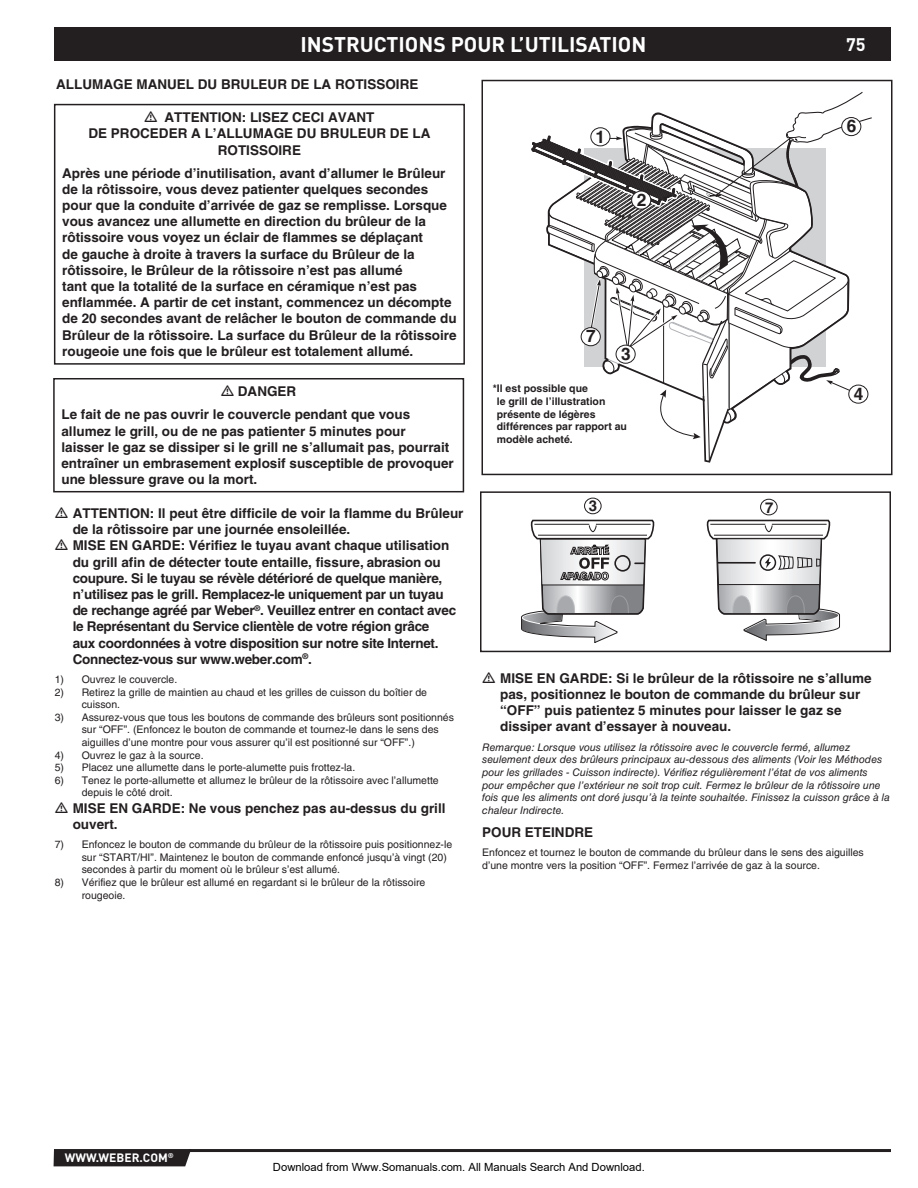
<style>
.page{position:relative;width:918px;height:1188px;background:#fff}
.page>*{position:absolute;margin:0;border:0;box-sizing:border-box;transform-origin:0 0}
.t1{font:21px "DI Nkerned";color:#fff}
.t2{font:18px "DI Nkerned";color:#fff}
.t3{font:700 17.4px "Helvetica";color:#231f20}
.t4{font:700 15px "Helvetica";color:#231f20}
.t5{font:700 13.5px/16.2px "Helvetica LT Std";color:#231f20}
.t6{font:700 13.5px/16.2px "Helvetica LT Std";letter-spacing:-.02em;color:#231f20}
.t7{font:12px "DI Nkerned";color:#fff}
.t8{font:11.25px "Arial";color:#000}
.t9{font:10.5px/12.6px "Helvetica LT Std";color:#231f20}
.t10{font:italic 10.5px/12.6px "Helvetica LT Std";color:#231f20}
.t11{font:700 10.5px/12.6px "Helvetica LT Std";color:#231f20}
</style>
<div class="page">
<div style="left:54px;top:27px;width:837px;height:33px;background:#231f20"></div>
<hr style="left:189px;top:1149px;width:702px;height:3px;background:#231f20">
<div style="left:54px;top:1149px;width:137px;height:17px;background:#231f20"></div>
<svg style="left:545px;top:60px;width:305px;height:20px"></svg>
<svg style="left:531px;top:92px;width:341px;height:371px"></svg>
<div style="left:482px;top:80px;width:410px;height:395px;border:2px solid #231f20"></div>
<div style="left:54px;top:104px;width:411px;height:261px;border:2px solid #231f20"></div>
<div style="left:53px;top:378px;width:411px;height:114px;border:2px solid #231f20"></div>
<div style="left:584px;top:498px;width:17px;height:16px;border:1px solid #231f20;border-radius:50%"></div>
<div style="left:760px;top:499px;width:17px;height:16px;border:1px solid #231f20;border-radius:50%"></div>
<svg style="left:521px;top:519px;width:134px;height:124px"></svg>
<svg style="left:706px;top:519px;width:134px;height:122px"></svg>
<div style="left:480px;top:491px;width:411px;height:161px;border:2px solid #231f20"></div>
<h1 class="t1" style="left:300px;top:37px;width:347px">INSTRUCTIONS POUR L’UTILISATION</h1>
<p class="t5" style="left:56px;top:78px;width:364px">ALLUMAGE MANUEL DU BRULEUR DE LA ROTISSOIRE</p>
<p class="t5" style="left:165px;top:110px;width:212px">ATTENTION: LISEZ CECI AVANT</p>
<p class="t5" style="left:88px;top:127px;width:343px">DE PROCEDER A L’ALLUMAGE DU BRULEUR DE LA</p>
<p class="t5" style="left:218px;top:143px;width:85px">ROTISSOIRE</p>
<p class="t5" style="left:62px;top:166px;width:396px">Après une période d’inutilisation, avant d’allumer le Brûleur de la rôtissoire, vous devez patienter quelques secondes pour que la conduite d’arrivée de gaz se remplisse. Lorsque vous avancez une allumette en direction du brûleur de la rôtissoire vous voyez un éclair de flammes se déplaçant<br>de gauche à droite à travers la surface du Brûleur de la rôtissoire, le Brûleur de la rôtissoire n’est pas allumé<br>tant que la totalité de la surface en céramique n’est pas enflammée. A partir de cet instant, commencez un décompte de 20 secondes avant de relâcher le bouton de commande du Brûleur de la rôtissoire. La surface du Brûleur de la rôtissoire rougeoie une fois que le brûleur est totalement allumé.</p>
<p class="t5" style="left:61px;top:381px;width:350px;line-height:23px;text-indent:176px">DANGER<br>Le fait de ne pas ouvrir le couvercle pendant que vous</p>
<p class="t5" style="left:61px;top:424px;width:394px">allumez le grill, ou de ne pas patienter 5 minutes pour<br>laisser le gaz se dissiper si le grill ne s’allumait pas, pourrait entraîner un embrasement explosif susceptible de provoquer une blessure grave ou la mort.</p>
<p class="t3" style="left:595px;top:130px;width:11px">1</p>
<p class="t3" style="left:637px;top:193px;width:11px">2</p>
<p class="t3" style="left:586px;top:330px;width:11px">7</p>
<p class="t3" style="left:621px;top:347px;width:11px">3</p>
<p class="t11" style="left:497px;top:383px;width:132px;text-indent:-4px">* Il est possible que<br>le grill de l’illustration présente de légères différences par rapport au modèle acheté.</p>
<h2 class="t2" style="left:846px;top:38px;width:21px">75</h2>
<p class="t3" style="left:847px;top:120px;width:11px">6</p>
<p class="t3" style="left:854px;top:387px;width:11px">4</p>
<p class="t6" style="left:73px;top:506px;width:392px">ATTENTION: Il peut être difficile de voir la flamme du Brûleur de la rôtissoire par une journée ensoleillée.<br>MISE EN GARDE: Vérifiez le tuyau avant chaque utilisation du grill afin de détecter toute entaille, fissure, abrasion ou coupure. Si le tuyau se révèle détérioré de quelque manière, n’utilisez pas le grill. Remplacez-le uniquement par un tuyau<br>de rechange agréé par Weber<sup>®</sup>. Veuillez entrer en contact avec le Représentant du Service clientèle de votre région grâce<br>aux coordonnées à votre disposition sur notre site Internet.<br>Connectez-vous sur www.weber.com<sup>®</sup>.</p>
<p class="t9" style="left:55px;top:674px;width:124px">1) Ouvrez le couvercle.</p>
<p class="t9" style="left:82px;top:687px;width:347px;text-indent:-27px">2) Retirez la grille de maintien au chaud et les grilles de cuisson du boîtier de cuisson.</p>
<p class="t9" style="left:82px;top:712px;width:374px;text-indent:-27px">3) Assurez-vous que tous les boutons de commande des brûleurs sont positionnés sur “OFF”. (Enfoncez le bouton de commande et tournez-le dans le sens des aiguilles d’une montre pour vous assurer qu’il est positionné sur “OFF”.)</p>
<p class="t9" style="left:55px;top:750px;width:150px">4) Ouvrez le gaz à la source.</p>
<p class="t9" style="left:55px;top:762px;width:302px">5) Placez une allumette dans le porte-alumette puis frottez-la.</p>
<p class="t9" style="left:82px;top:775px;width:359px;text-indent:-27px">6) Tenez le porte-allumette et allumez le brûleur de la rôtissoire avec l’allumette depuis le côté droit.</p>
<p class="t5" style="left:73px;top:801px;width:374px">MISE EN GARDE: Ne vous penchez pas au-dessus du grill ouvert.</p>
<p class="t9" style="left:82px;top:839px;width:372px;text-indent:-27px">7) Enfoncez le bouton de commande du brûleur de la rôtissoire puis positionnez-le sur “START/HI”. Maintenez le bouton de commande enfoncé jusqu’à vingt (20) secondes à partir du moment où le brûleur s’est allumé.</p>
<p class="t9" style="left:82px;top:877px;width:345px;text-indent:-27px">8) Vérifiez que le brûleur est allumé en regardant si le brûleur de la rôtissoire rougeoie.</p>
<p class="t4" style="left:589px;top:500px;width:10px">3</p>
<p class="t4" style="left:765px;top:502px;width:10px">7</p>
<p class="t5" style="left:500px;top:671px;width:373px">MISE EN GARDE: Si le brûleur de la rôtissoire ne s’allume pas, positionnez le bouton de commande du brûleur sur “OFF” puis patientez 5 minutes pour laisser le gaz se dissiper avant d’essayer à nouveau.</p>
<p class="t10" style="left:482px;top:742px;width:409px">Remarque: Lorsque vous utilisez la rôtissoire avec le couvercle fermé, allumez seulement deux des brûleurs principaux au-dessous des aliments (Voir les Méthodes pour les grillades - Cuisson indirecte). Vérifiez régulièrement l’état de vos aliments pour empêcher que l’extérieur ne soit trop cuit. Fermez le brûleur de la rôtissoire une fois que les aliments ont doré jusqu’à la teinte souhaitée. Finissez la cuisson grâce à la chaleur Indirecte.</p>
<p class="t5" style="left:482px;top:825px;width:113px">POUR ETEINDRE</p>
<p class="t9" style="left:482px;top:847px;width:383px">Enfoncez et tournez le bouton de commande du brûleur dans le sens des aiguilles d’une montre vers la position “OFF”. Fermez l’arrivée de gaz à la source.</p>
<p class="t7" style="left:65px;top:1154px;width:110px">WWW.WEBER.COM<sup>®</sup></p>
<p class="t8" style="left:273px;top:1160px;width:373px">Download from Www.Somanuals.com. All Manuals Search And Download.</p>
</div>
